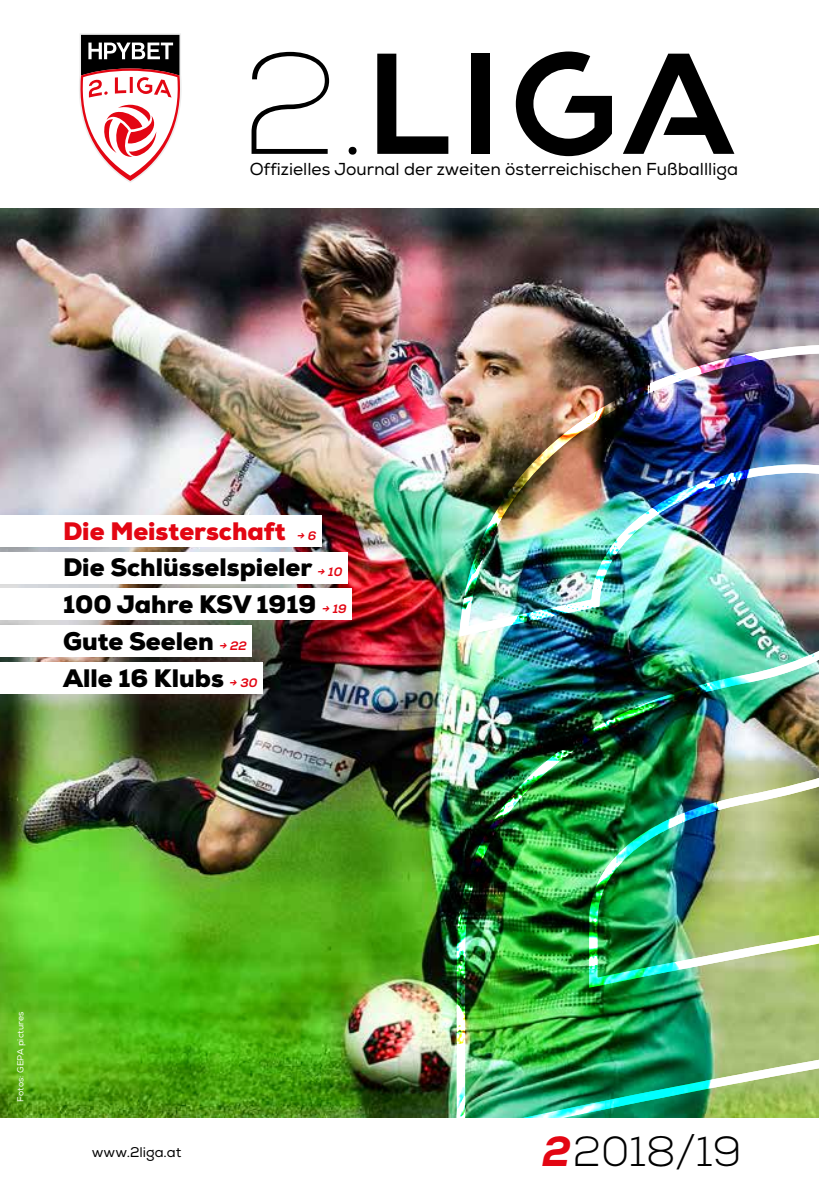
<style>
.page{position:relative;width:819px;height:1191px;background:#fff}
.page>*{position:absolute;margin:0;border:0;box-sizing:border-box;transform-origin:0 0}
.t1{font:300 42px "Nexa";color:#000}
.t2{font:900 24.5px/36.8px "Nexa";color:#000}
.t3{font:17.32px "Nexa";color:#000}
.t4{font:14px "Nexa";color:#000}
.t5{font:8.75px "Nexa";letter-spacing:.01em;color:#fff}
.s1{color:#e30613}
.s2{font-family:"Nexa X Bold";font-weight:400;font-style:italic;font-size:12.25px;color:#e30613}
.s3{font-weight:800;font-style:italic;color:#e30613}
</style>
<div class="page">
<img style="left:0;top:208px;width:819px;height:910px">
<div style="left:470px;top:54px;width:19px;height:100px;background:#000"></div>
<svg style="left:623px;top:54px;width:111px;height:100px"></svg>
<svg style="left:516px;top:52px;width:96px;height:104px"></svg>
<svg style="left:377px;top:54px;width:71px;height:100px"></svg>
<svg style="left:251px;top:52px;width:105px;height:103px"></svg>
<div style="left:0;top:515px;width:321px;height:32px;background:#fff"></div>
<div style="left:0;top:552px;width:347px;height:31px;background:#fff"></div>
<div style="left:0;top:588px;width:351px;height:32px;background:#fff"></div>
<div style="left:0;top:625px;width:252px;height:32px;background:#fff"></div>
<div style="left:0;top:662px;width:262px;height:32px;background:#fff"></div>
<img style="left:455px;top:343px;width:364px;height:775px">
<svg style="left:79px;top:33px;width:103px;height:150px"></svg>
<p class="t3" style="left:250px;top:159px;width:490px">Offizielles Journal der zweiten österreichischen Fußballliga</p>
<p class="t2" style="left:63px;top:512px;width:285px"><span class="s1">Die Meisterschaft</span> <span class="s2">→ 6<br></span>Die Schlüsselspieler <span class="s2">→ 10<br></span>100 Jahre KSV 1919 <span class="s2">→ 19<br></span>Gute Seelen <span class="s2">→ 22<br></span>Alle 16 Klubs <span class="s2">→ 30</span></p>
<p class="t5" style="left:15px;top:1101px;width:91px;rotate:-90deg">Fotos: GEPA pictures</p>
<p class="t4" style="left:92px;top:1143px;width:91px">www.2liga.at</p>
<h1 class="t1" style="left:542px;top:1127px;width:200px"><span class="s3">2</span>2018/19</h1>
</div>
